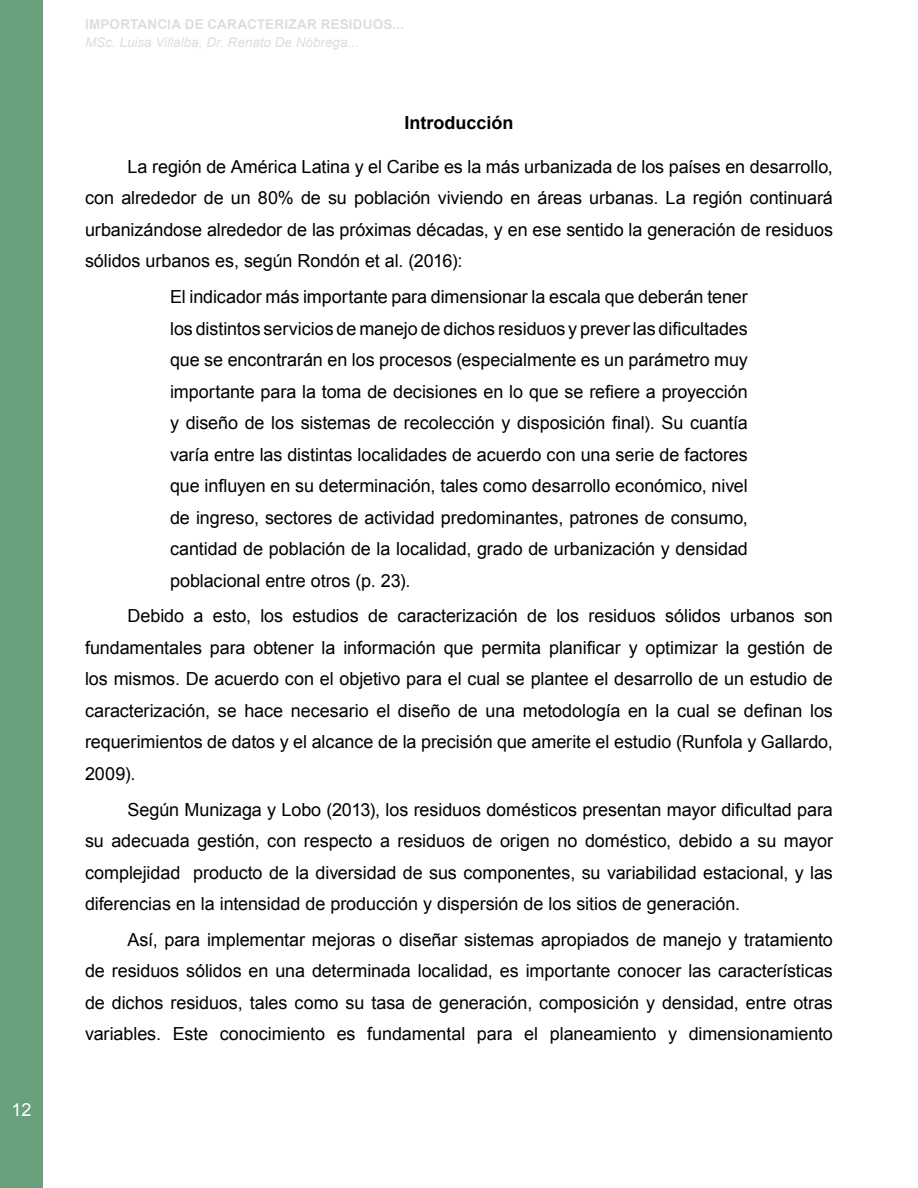
<style>
.page{position:relative;width:918px;height:1188px;background:#fff}
.page>*{position:absolute;margin:0;border:0;box-sizing:border-box;transform-origin:0 0}
.t1{font:18px/31.5px "Arial";letter-spacing:-.005em;color:#000;text-align:justify}
.t2{font:700 18px "Arial";color:#000}
.t3{font:18px "Arial";color:#fff}
.t4{font:italic 13.5px "Arial";color:#dadada}
.t5{font:700 13.5px "Arial";letter-spacing:.015em;color:#dadada}
</style>
<div class="page">
<div style="left:0;top:0;width:43px;height:1188px;background:#69a17d"></div>
<p class="t3" style="left:11px;top:1097px;width:22px">12</p>
<p class="t5" style="left:85px;top:14px;width:320px">IMPORTANCIA DE CARACTERIZAR RESIDUOS...</p>
<p class="t4" style="left:85px;top:34px;width:275px">MSc. Luisa Villalba, Dr. Renato De Nóbrega...</p>
<p class="t2" style="left:404px;top:110px;width:111px">Introducción</p>
<p class="t1" style="left:85px;top:151px;width:749px;text-indent:43px">La región de América Latina y el Caribe es la más urbanizada de los países en desarrollo, con alrededor de un 80% de su población viviendo en áreas urbanas. La región continuará urbanizándose alrededor de las próximas décadas, y en ese sentido la generación de residuos sólidos urbanos es, según Rondón et al. (2016):</p>
<p class="t1" style="left:170px;top:281px;width:579px">El indicador más importante para dimensionar la escala que deberán tener los distintos servicios de manejo de dichos residuos y prever las dificultades que se encontrarán en los procesos (especialmente es un parámetro muy importante para la toma de decisiones en lo que se refiere a proyección y diseño de los sistemas de recolección y disposición final). Su cuantía varía entre las distintas localidades de acuerdo con una serie de factores que influyen en su determinación, tales como desarrollo económico, nivel de ingreso, sectores de actividad predominantes, patrones de consumo, cantidad de población de la localidad, grado de urbanización y densidad poblacional entre otros (p. 23).</p>
<p class="t1" style="left:85px;top:600px;width:749px;text-indent:43px">Debido a esto, los estudios de caracterización de los residuos sólidos urbanos son fundamentales para obtener la información que permita planificar y optimizar la gestión de los mismos. De acuerdo con el objetivo para el cual se plantee el desarrollo de un estudio de caracterización, se hace necesario el diseño de una metodología en la cual se definan los requerimientos de datos y el alcance de la precisión que amerite el estudio (Runfola y Gallardo, 2009).</p>
<p class="t1" style="left:85px;top:793px;width:749px;text-indent:43px">Según Munizaga y Lobo (2013), los residuos domésticos presentan mayor dificultad para su adecuada gestión, con respecto a residuos de origen no doméstico, debido a su mayor complejidad producto de la diversidad de sus componentes, su variabilidad estacional, y las diferencias en la intensidad de producción y dispersión de los sitios de generación.</p>
<p class="t1" style="left:85px;top:924px;width:749px;text-indent:43px">Así, para implementar mejoras o diseñar sistemas apropiados de manejo y tratamiento de residuos sólidos en una determinada localidad, es importante conocer las características de dichos residuos, tales como su tasa de generación, composición y densidad, entre otras variables. Este conocimiento es fundamental para el planeamiento y dimensionamiento</p>
</div>
